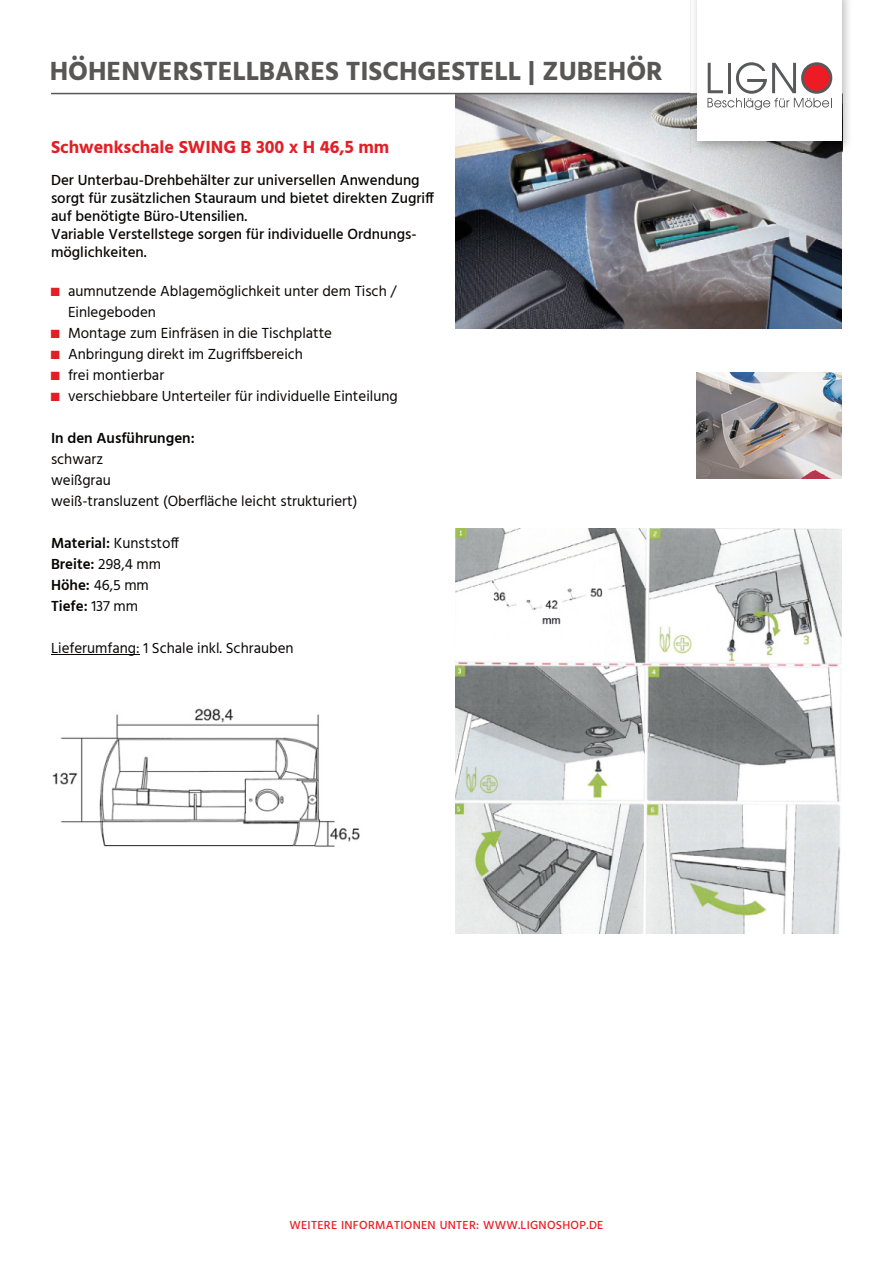
<style>
.page{position:relative;width:893px;height:1263px;background:#fff}
.page>*{position:absolute;margin:0;border:0;box-sizing:border-box;transform-origin:0 0}
.t1{font:700 27px "Hind";color:#595756}
.t2{font:700 18px "Hind";color:#e31e25}
.t3{font:15px/21px "Hind";color:#070504}
.t4{font:500 15px/18px "Hind";color:#070504}
.t5{font:600 15px "Hind";color:#070504}
.t6{font:500 12px "Hind";letter-spacing:.025em;color:#ed1c24}
.s1{color:#e31e25}
.s2{font-weight:600}
</style>
<div class="page">
<img style="left:455px;top:94px;width:387px;height:234px">
<hr style="left:51px;top:93px;width:791px;height:1px;background:#58595b">
<img style="left:690px;top:0;width:159px;height:152px">
<div style="left:697px;top:0;width:145px;height:141px;background:#fff"></div>
<svg style="left:707px;top:62px;width:125px;height:48px"></svg>
<hr style="left:51px;top:654px;width:89px;height:1px;background:#070504">
<img style="left:52px;top:708px;width:308px;height:139px">
<img style="left:455px;top:528px;width:387px;height:406px">
<img style="left:697px;top:372px;width:145px;height:106px">
<h1 class="t1" style="left:50px;top:55px;width:615px">HÖHENVERSTELLBARES TISCHGESTELL | ZUBEHÖR</h1>
<p class="t2" style="left:51px;top:136px;width:340px">Schwenkschale SWING B 300 x H 46,5 mm</p>
<p class="t4" style="left:51px;top:172px;width:385px">Der Unterbau-Drehbehälter zur universellen Anwendung sorgt für zusätzlichen Stauraum und bietet direkten Zugriff auf benötigte Büro-Utensilien.<br>Variable Verstellstege sorgen für individuelle Ordnungs&shy;möglichkeiten.</p>
<p class="t3" style="left:51px;top:281px;width:347px"><span class="s1">◼</span> aumnutzende Ablagemöglichkeit unter dem Tisch /</p>
<p class="t3" style="left:68px;top:302px;width:89px">Einlegeboden</p>
<p class="t3" style="left:51px;top:323px;width:283px"><span class="s1">◼</span> Montage zum Einfräsen in die Tischplatte</p>
<p class="t3" style="left:51px;top:344px;width:253px"><span class="s1">◼</span> Anbringung direkt im Zugriffsbereich</p>
<p class="t3" style="left:51px;top:365px;width:115px"><span class="s1">◼</span> frei montierbar</p>
<p class="t3" style="left:51px;top:386px;width:348px"><span class="s1">◼</span> verschiebbare Unterteiler für individuelle Einteilung</p>
<p class="t5" style="left:51px;top:429px;width:145px">In den Ausführungen:</p>
<p class="t3" style="left:51px;top:449px;width:308px">schwarz<br>weißgrau<br>weiß-transluzent (Oberfläche leicht strukturiert)</p>
<p class="t3" style="left:51px;top:533px;width:130px"><span class="s2">Material:</span> Kunststoff<br><span class="s2">Breite:</span> 298,4 mm<br><span class="s2">Höhe:</span> 46,5 mm<br><span class="s2">Tiefe:</span> 137 mm</p>
<p class="t3" style="left:51px;top:638px;width:244px">Lieferumfang: 1 Schale inkl. Schrauben</p>
<p class="t6" style="left:289px;top:1217px;width:315px">WEITERE INFORMATIONEN UNTER: WWW.LIGNOSHOP.DE</p>
</div>
